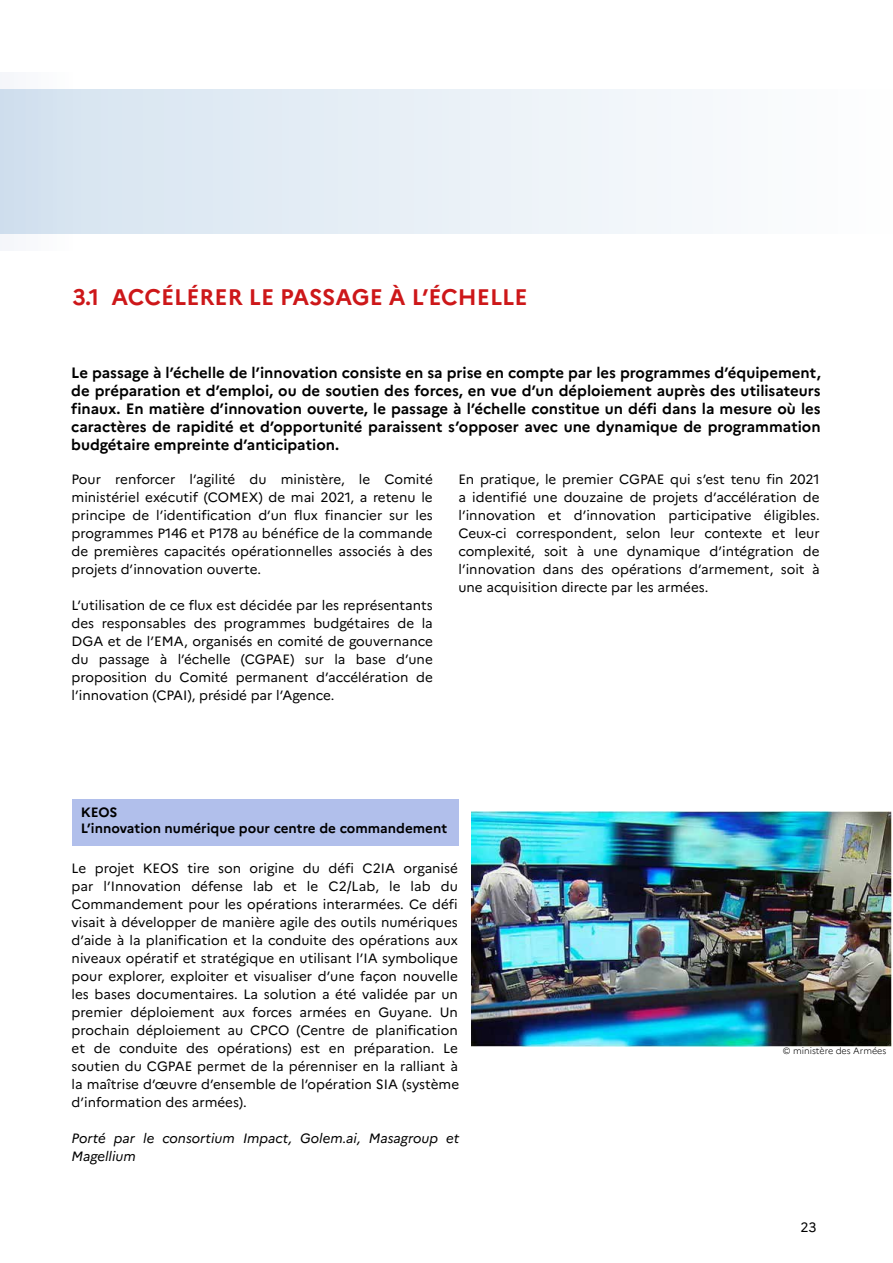
<style>
.page{position:relative;width:893px;height:1263px;background:#fff}
.page>*{position:absolute;margin:0;border:0;box-sizing:border-box;transform-origin:0 0}
.t1{font:700 22.5px "Marianne";color:#cd1719}
.t2{font:700 15px/18px "Marianne";color:#000;text-align:justify}
.t3{font:13.5px/18px "Marianne";color:#000;text-align:justify}
.t4{font:italic 13.5px/18px "Marianne";color:#000}
.t5{font:700 13.5px/16.2px "Marianne";color:#000}
.t6{font:300 9px "Marianne";color:#000}
</style>
<div class="page">
<div style="left:0;top:72px;width:72px;height:179px;background:#f8f9fc"></div>
<div style="left:0;top:90px;width:893px;height:144px;background:linear-gradient(to right,#d4e2ef,#fff)"></div>
<img style="left:472px;top:812px;width:420px;height:234px">
<div style="left:72px;top:799px;width:387px;height:46px;background:#b1bfeb"></div>
<h1 class="t1" style="left:72px;top:280px;width:457px">3.1 ACCÉLÉRER LE PASSAGE À L’ÉCHELLE</h1>
<p class="t2" style="left:71px;top:362px;width:751px">Le passage à l’échelle de l’innovation consiste en sa prise en compte par les programmes d’équipement, de préparation et d’emploi, ou de soutien des forces, en vue d’un déploiement auprès des utilisateurs finaux. En matière d’innovation ouverte, le passage à l’échelle constitue un défi dans la mesure où les caractères de rapidité et d’opportunité paraissent s’opposer avec une dynamique de programmation budgétaire empreinte d’anticipation.</p>
<p class="t3" style="left:72px;top:469px;width:363px">Pour renforcer l’agilité du ministère, le Comité ministériel exécutif (COMEX) de mai 2021, a retenu le principe de l’identification d’un flux financier sur les programmes P146 et P178 au bénéfice de la commande de premières capacités opérationnelles associés à des projets d’innovation ouverte.</p>
<p class="t3" style="left:72px;top:595px;width:363px">L’utilisation de ce flux est décidée par les représentants des responsables des programmes budgétaires de la DGA et de l’EMA, organisés en comité de gouvernance du passage à l’échelle (CGPAE) sur la base d’une proposition du Comité permanent d’accélération de l’innovation (CPAI), présidé par l’Agence.</p>
<p class="t3" style="left:458px;top:469px;width:363px">En pratique, le premier CGPAE qui s’est tenu fin 2021 a identifié une douzaine de projets d’accélération de l’innovation et d’innovation participative éligibles.<br>Ceux-ci correspondent, selon leur contexte et leur complexité, soit à une dynamique d’intégration de l’innovation dans des opérations d’armement, soit à une acquisition directe par les armées.</p>
<p class="t5" style="left:81px;top:803px;width:368px">KEOS<br>L’innovation numérique pour centre de commandement</p>
<p class="t3" style="left:72px;top:858px;width:389px">Le projet KEOS tire son origine du défi C2IA organisé par l’Innovation défense lab et le C2/Lab, le lab du Commandement pour les opérations interarmées. Ce défi visait à développer de manière agile des outils numériques d’aide à la planification et la conduite des opérations aux niveaux opératif et stratégique en utilisant l’IA symbolique pour explorer, exploiter et visualiser d’une façon nouvelle les bases documentaires. La solution a été validée par un premier déploiement aux forces armées en Guyane. Un prochain déploiement au CPCO (Centre de planification et de conduite des opérations) est en préparation. Le soutien du CGPAE permet de la pérenniser en la ralliant à la maîtrise d’œuvre d’ensemble de l’opération SIA (système d’information des armées).</p>
<p class="t4" style="left:72px;top:1128px;width:389px">Porté par le consortium Impact, Golem.ai, Masagroup et<br>Magellium</p>
<p class="t6" style="left:783px;top:1044px;width:105px">© ministère des Armées</p>
<p class="t3" style="left:800px;top:1217px;width:17px">23</p>
</div>
